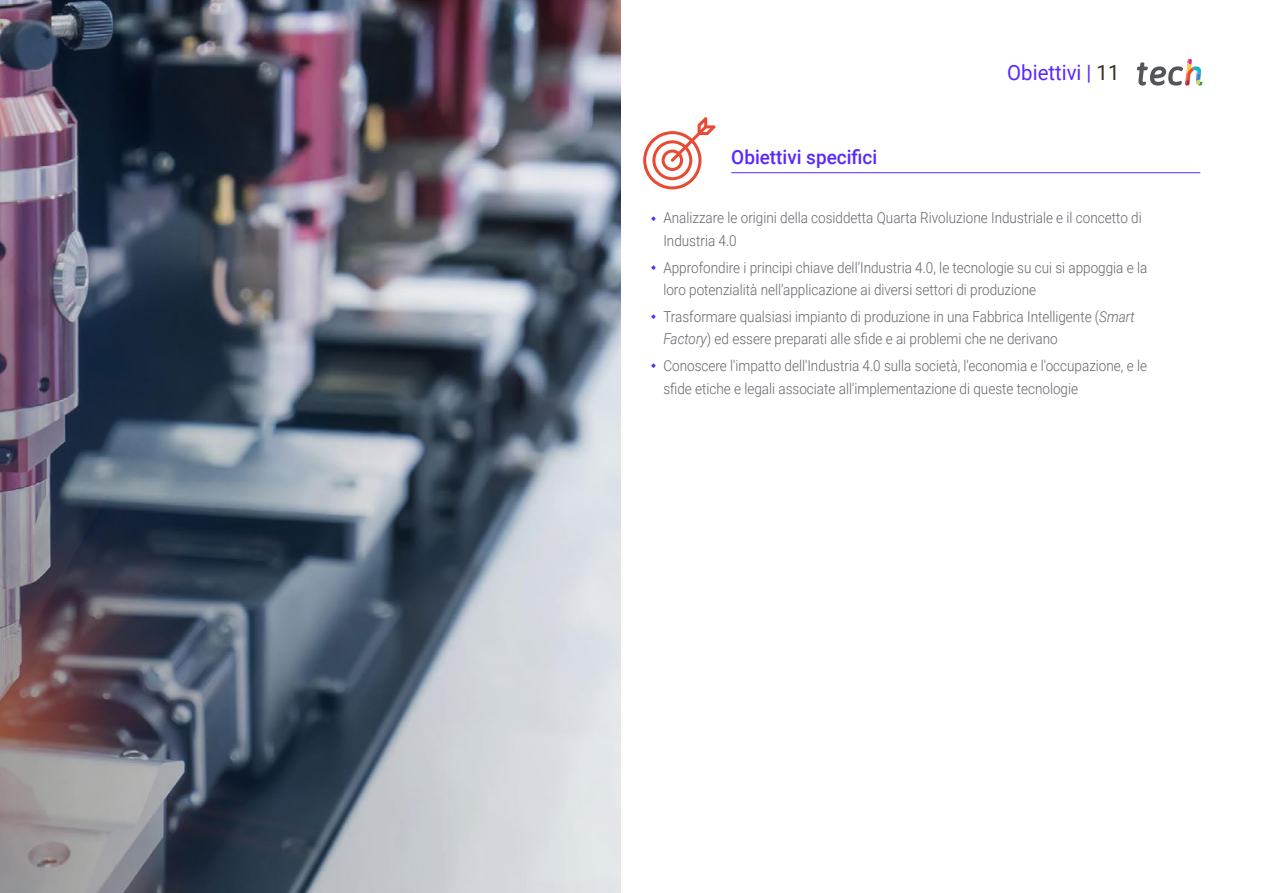
<style>
.page{position:relative;width:1263px;height:893px;background:#fff}
.page>*{position:absolute;margin:0;border:0;box-sizing:border-box;transform-origin:0 0}
.t1{font:21px "Roboto";color:#5927ff}
.t2{font:500 19.5px "Roboto";color:#5927ff}
.t3{font:300 15px/22.5px "Roboto";color:#61646a;scale:.9 1}
.s1{color:#312e20}
.s2{font-style:italic}
</style>
<div class="page">
<hr style="left:731px;top:172px;width:469px;height:1px;background:#5927ff">
<svg style="left:643px;top:117px;width:73px;height:72px"></svg>
<img style="left:0;top:0;width:621px;height:893px">
<svg style="left:1137px;top:59px;width:65px;height:27px"></svg>
<h2 class="t2" style="left:731px;top:144px;width:147px">Obiettivi specifici</h2>
<h1 class="t1" style="left:1007px;top:57px;width:114px">Obiettivi | <span class="s1">11</span></h1>
<p class="t3" style="left:663px;top:206px;width:533px">Analizzare le origini della cosiddetta Quarta Rivoluzione Industriale e il concetto di<br>Industria 4.0</p>
<p class="t3" style="left:663px;top:255px;width:539px">Approfondire i principi chiave dell’Industria 4.0, le tecnologie su cui si appoggia e la loro potenzialità nell’applicazione ai diversi settori di produzione</p>
<p class="t3" style="left:663px;top:305px;width:525px">Trasformare qualsiasi impianto di produzione in una Fabbrica Intelligente (<span class="s2">Smart<br>Factory</span>) ed essere preparati alle sfide e ai problemi che ne derivano</p>
<p class="t3" style="left:663px;top:354px;width:539px">Conoscere l'impatto dell'Industria 4.0 sulla società, l'economia e l'occupazione, e le sfide etiche e legali associate all'implementazione di queste tecnologie</p>
</div>
